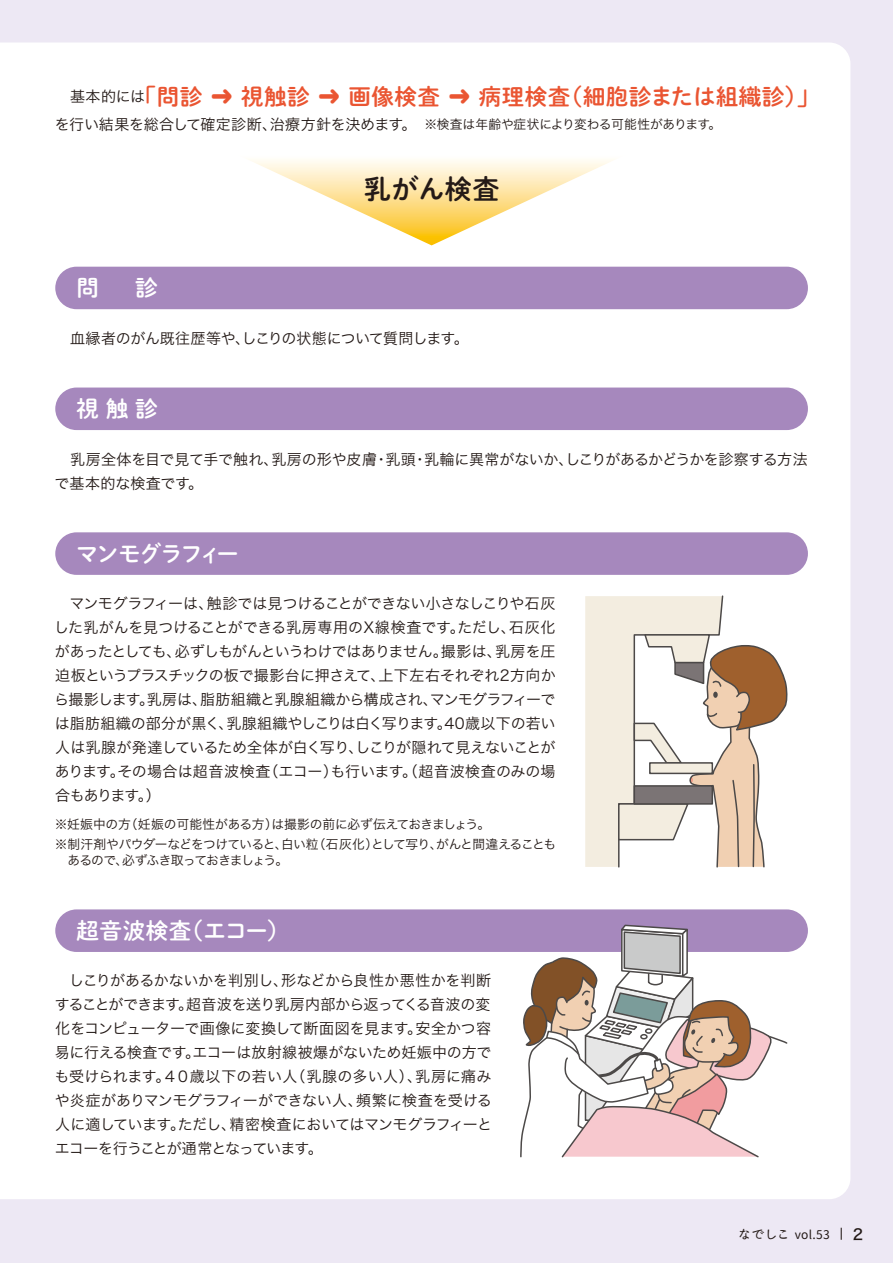
<style>
.page{position:relative;width:893px;height:1263px;background:#ede8f4}
.page>*{position:absolute;margin:0;border:0;box-sizing:border-box;transform-origin:0 0}
.t1{font:27px "Shuei M Go Std B";letter-spacing:.005em;color:#241a17}
.t2{font:22.5px "Shuei M Go Std B";letter-spacing:.025em;color:#ea5532}
.t3{font:22.5px "Shuei M Go Std B";letter-spacing:.025em;color:#fff}
.t4{font:22.5px "Shuei M Go Std B";letter-spacing:-.095em;color:#fff}
.t5{font:22.5px "Shuei M Go Std B";letter-spacing:-.065em;color:#fff}
.t6{font:15px/24px "Hira Kaku Std N W3";letter-spacing:-.015em;color:#221815}
.t7{font:15px "Hira Kaku Std N W5";color:#221815}
.t8{font:12.75px/19.5px "Hira Kaku Std N W3";letter-spacing:-.045em;color:#221815}
.t9{font:12.75px "Hira Kaku Std N W3";letter-spacing:-.07em;color:#221815}
.t10{font:12px "Honoka Maru Gothic";color:#221815}
.s1{font-family:"Hira Kaku Std N W3";font-size:15px;color:#221815}
.s2{font-size:12.75px}
.s3{font-size:15px}
</style>
<div class="page">
<div style="left:0;top:43px;width:850px;height:1156px;background:#fff"></div>
<svg style="left:234px;top:153px;width:395px;height:92px;background:#fef4da"></svg>
<div style="left:55px;top:909px;width:753px;height:43px;background:#a688bd;border-radius:21px"></div>
<div style="left:55px;top:532px;width:753px;height:43px;background:#a688bd;border-radius:21px"></div>
<div style="left:55px;top:387px;width:753px;height:43px;background:#a688bd;border-radius:21px"></div>
<div style="left:55px;top:267px;width:753px;height:42px;background:#a688bd;border-radius:21px"></div>
<svg style="left:585px;top:594px;width:204px;height:289px;background:#e7ddd2"></svg>
<svg style="left:519px;top:924px;width:270px;height:235px;background:#d7c7c8"></svg>
<svg style="left:841px;top:1228px;width:1px;height:12px"></svg>
<h2 class="t2" style="left:70px;top:80px;width:750px"><span class="s1">基本的には</span>「問診 ➡ 視触診 ➡ 画像検査 ➡ 病理検査（細胞診または組織診）」</h2>
<p class="t6" style="left:55px;top:112px;width:668px">を行い結果を総合して確定診断、治療方針を決めます。　<span class="s2">※検査は年齢や症状により変わる可能性があります。</span></p>
<h2 class="t5" style="left:77px;top:271px;width:82px">問　診</h2>
<h1 class="t1" style="left:364px;top:169px;width:137px">乳がん検査</h1>
<p class="t6" style="left:70px;top:326px;width:400px">血縁者のがん既往歴等や、しこりの状態について質問します。</p>
<h2 class="t5" style="left:77px;top:392px;width:82px">視触診</h2>
<p class="t6" style="left:55px;top:447px;width:755px;text-indent:16px">乳房全体を目で見て手で触れ、乳房の形や皮膚・乳頭・乳輪に異常がないか、しこりがあるかどうかを診察する方法で基本的な検査です。</p>
<h2 class="t4" style="left:76px;top:537px;width:165px">マンモグラフィー</h2>
<p class="t6" style="left:54px;top:591px;width:503px;text-align:justify;text-indent:15px">マンモグラフィーは、触診では見つけることができない小さなしこりや石灰した乳がんを見つけることができる乳房専用のX線検査です。ただし、石灰化があったとしても、必ずしもがんというわけではありません。撮影は、乳房を圧迫板というプラスチックの板で撮影台に押さえて、上下左右それぞれ2方向から撮影します。乳房は、脂肪組織と乳腺組織から構成され、マンモグラフィーでは脂肪組織の部分が黒く、乳腺組織やしこりは白く写ります。40歳以下の若い人は乳腺が発達しているため全体が白く写り、しこりが隠れて見えないことがあります。その場合は超音波検査（エコー）も行います。（超音波検査のみの場合もあります。）</p>
<p class="t8" style="left:55px;top:815px;width:503px">※妊娠中の方（妊娠の可能性がある方）は撮影の前に必ず伝えておきましょう。<br>※制汗剤やパウダーなどをつけていると、白い粒（石灰化）として写り、がんと間違えることも</p>
<p class="t9" style="left:68px;top:851px;width:222px">あるので、必ずふき取っておきましょう。</p>
<h2 class="t3" style="left:77px;top:914px;width:214px">超音波検査（エコー）</h2>
<p class="t6" style="left:55px;top:968px;width:439px;text-indent:15px">しこりがあるかないかを判別し、形などから良性か悪性かを判断することができます。超音波を送り乳房内部から返ってくる音波の変化をコンピューターで画像に変換して断面図を見ます。安全かつ容易に行える検査です。エコーは放射線被爆がないため妊娠中の方でも受けられます。４０歳以下の若い人（乳腺の多い人）、乳房に痛みや炎症がありマンモグラフィーができない人、頻繁に検査を受ける人に適しています。ただし、精密検査においてはマンモグラフィーとエコーを行うことが通常となっています。</p>
<p class="t10" style="left:738px;top:1225px;width:93px"><span class="s3">なでしこ</span> vol.53</p>
<p class="t7" style="left:853px;top:1222px;width:12px">2</p>
</div>
